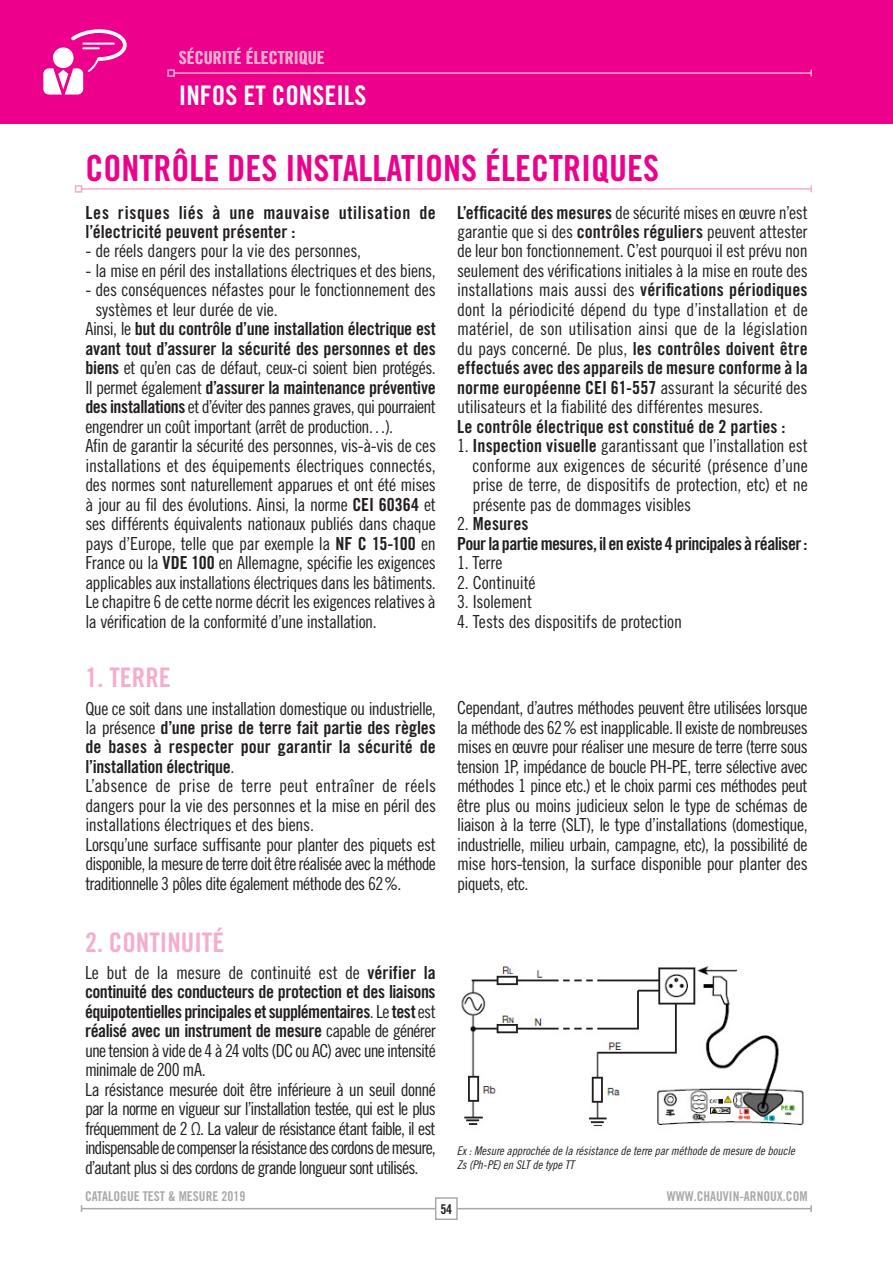
<style>
.page{position:relative;width:893px;height:1263px;background:#fff}
.page>*{position:absolute;margin:0;border:0;box-sizing:border-box;transform-origin:0 0}
.t1{font:36px "Trade Gothic LT Std Bd Cn 20";color:#ec008c}
.t2{font:27px "Trade Gothic LT Std Bd Cn 20";color:#f6adcd}
.t3{font:27px "Trade Gothic LT Std Bd Cn 20";color:#fff}
.t4{font:18px/19.5px "Trade Gothic LT Std Cn 18";letter-spacing:-.025em;color:#231f20}
.t5{font:18px/19.5px "Trade Gothic LT Std Bd Cn 20";letter-spacing:-.005em;color:#231f20;text-align:justify}
.t6{font:18px/19.5px "Trade Gothic LT Std Cn 18";letter-spacing:-.05em;color:#231f20}
.t7{font:18px/19.5px "Trade Gothic LT Std Bd Cn 20";letter-spacing:.03em;color:#231f20}
.t8{font:18px/19.5px "Trade Gothic LT Std Bd Cn 20";letter-spacing:-.03em;color:#231f20}
.t9{font:18px "Trade Gothic LT Std Bd Cn 20";color:#f6adcd}
.t10{font:13.5px "Trade Gothic LT Std Bd Cn 20";color:#a7a9ac}
.t11{font:13.5px "Trade Gothic LT Std Bd Cn 20";color:#231f20}
.t12{font:12px/13.5px "Trade Gothic LT Std Cn 18 Obl";color:#231f20}
.s1{font-family:"Trade Gothic LT Std Cn 18"}
.s2{font-family:"Trade Gothic LT Std Bd Cn 20"}
</style>
<div class="page">
<div style="left:0;top:0;width:893px;height:124px;background:#ec008c"></div>
<svg style="left:167px;top:69px;width:645px;height:8px"></svg>
<hr style="left:82px;top:1208px;width:729px;height:1px;background:#a7a9ac">
<svg style="left:810px;top:1205px;width:2px;height:7px"></svg>
<div style="left:436px;top:1198px;width:21px;height:21px;background:#fff"></div>
<div style="left:435px;top:1197px;width:23px;height:23px;border:2px solid #a7a9ac"></div>
<svg style="left:43px;top:29px;width:84px;height:66px"></svg>
<svg style="left:74px;top:185px;width:738px;height:8px"></svg>
<img style="left:461px;top:965px;width:343px;height:161px">
<p class="t9" style="left:179px;top:51px;width:147px">SÉCURITÉ ÉLECTRIQUE</p>
<h2 class="t3" style="left:179px;top:85px;width:189px">INFOS ET CONSEILS</h2>
<h1 class="t1" style="left:85px;top:155px;width:575px">CONTRÔLE DES INSTALLATIONS ÉLECTRIQUES</h1>
<p class="t7" style="left:85px;top:204px;width:352px">Les risques liés à une mauvaise utilisation de l’électricité peuvent présenter :</p>
<p class="t4" style="left:85px;top:243px;width:277px">- de réels dangers pour la vie des personnes,</p>
<p class="t4" style="left:85px;top:262px;width:352px">- la mise en péril des installations électriques et des biens,</p>
<p class="t4" style="left:95px;top:282px;width:342px;text-indent:-10px">- des conséquences néfastes pour le fonctionnement des systèmes et leur durée de vie.</p>
<p class="t5" style="left:85px;top:321px;width:352px"><span class="s1">Ainsi, le</span> but du contrôle d’une installation électrique est avant tout d’assurer la sécurité des personnes et des</p>
<p class="t4" style="left:85px;top:360px;width:352px"><span class="s2">biens</span> et qu’en cas de défaut, ceux-ci soient bien protégés.</p>
<p class="t5" style="left:85px;top:379px;width:352px"><span class="s1">Il permet également</span> d’assurer la maintenance préventive</p>
<p class="t4" style="left:85px;top:399px;width:352px"><span class="s2">des installations</span> et d’éviter des pannes graves, qui pourraient engendrer un coût important (arrêt de production…).<br>Afin de garantir la sécurité des personnes, vis-à-vis de ces installations et des équipements électriques connectés, des normes sont naturellement apparues et ont été mises à jour au fil des évolutions. Ainsi, la norme <span class="s2">CEI 60364</span> et ses différents équivalents nationaux publiés dans chaque pays d’Europe, telle que par exemple la <span class="s2">NF C 15-100</span> en France ou la <span class="s2">VDE 100</span> en Allemagne, spécifie les exigences applicables aux installations électriques dans les bâtiments.<br>Le chapitre 6 de cette norme décrit les exigences relatives à la vérification de la conformité d’une installation.</p>
<p class="t4" style="left:457px;top:204px;width:352px;text-align:justify"><span class="s2">L’efficacité des mesures</span> de sécurité mises en œuvre n’est garantie que si des <span class="s2">contrôles réguliers</span> peuvent attester de leur bon fonctionnement. C’est pourquoi il est prévu non seulement des vérifications initiales à la mise en route des installations mais aussi des <span class="s2">vérifications périodiques </span>dont la périodicité dépend du type d’installation et de matériel, de son utilisation ainsi que de la législation</p>
<p class="t5" style="left:457px;top:340px;width:352px"><span class="s1">du pays concerné. De plus,</span> les contrôles doivent être effectués avec des appareils de mesure conforme à la norme européenne CEI 61-557 <span class="s1">assurant la sécurité des</span></p>
<p class="t4" style="left:457px;top:399px;width:308px">utilisateurs et la fiabilité des différentes mesures.</p>
<p class="t5" style="left:457px;top:418px;width:330px">Le contrôle électrique est constitué de 2 parties :</p>
<p class="t4" style="left:473px;top:438px;width:336px;text-align:justify;text-indent:-15px">1. <span class="s2">Inspection visuelle</span> garantissant que l’installation est conforme aux exigences de sécurité (présence d’une prise de terre, de dispositifs de protection, etc) et ne présente pas de dommages visibles</p>
<p class="t8" style="left:457px;top:516px;width:352px"><span class="s1">2.</span> Mesures<br>Pour la partie mesures, il en existe 4 principales à réaliser :</p>
<p class="t4" style="left:457px;top:555px;width:47px">1. Terre</p>
<p class="t4" style="left:457px;top:574px;width:80px">2. Continuité</p>
<p class="t4" style="left:457px;top:594px;width:76px">3. Isolement</p>
<p class="t4" style="left:457px;top:613px;width:226px">4. Tests des dispositifs de protection</p>
<h2 class="t2" style="left:85px;top:668px;width:87px">1. TERRE</h2>
<p class="t4" style="left:85px;top:700px;width:352px">Que ce soit dans une installation domestique ou industrielle,</p>
<p class="t5" style="left:85px;top:719px;width:352px"><span class="s1">la présence</span> d’une prise de terre fait partie des règles de bases à respecter pour garantir la sécurité de l’installation électrique<span class="s1">.</span></p>
<p class="t4" style="left:85px;top:778px;width:352px">L’absence de prise de terre peut entraîner de réels dangers pour la vie des personnes et la mise en péril des installations électriques et des biens.<br>Lorsqu’une surface suffisante pour planter des piquets est disponible, la mesure de terre doit être réalisée avec la méthode traditionnelle 3 pôles dite également méthode des 62 %.</p>
<h2 class="t2" style="left:85px;top:933px;width:141px">2. CONTINUITÉ</h2>
<p class="t4" style="left:85px;top:964px;width:352px">Le but de la mesure de continuité est de <span class="s2">vérifier la</span></p>
<p class="t5" style="left:85px;top:984px;width:352px">continuité des conducteurs de protection et des liaisons équipotentielles principales et supplémentaires<span class="s1">. Le</span> test <span class="s1">est </span>réalisé avec un instrument de mesure <span class="s1">capable de générer</span></p>
<p class="t6" style="left:85px;top:1042px;width:352px">une tension à vide de 4 à 24 volts (DC ou AC) avec une intensité minimale de 200 mA.<br>La résistance mesurée doit être inférieure à un seuil donné par la norme en vigueur sur l’installation testée, qui est le plus fréquemment de 2 Ω. La valeur de résistance étant faible, il est indispensable de compenser la résistance des cordons de mesure, d’autant plus si des cordons de grande longueur sont utilisés.</p>
<p class="t4" style="left:457px;top:700px;width:352px;text-align:justify">Cependant, d’autres méthodes peuvent être utilisées lorsque la méthode des 62 % est inapplicable. Il existe de nombreuses mises en œuvre pour réaliser une mesure de terre (terre sous tension 1P, impédance de boucle PH-PE, terre sélective avec méthodes 1 pince etc.) et le choix parmi ces méthodes peut être plus ou moins judicieux selon le type de schémas de liaison à la terre (SLT), le type d’installations (domestique, industrielle, milieu urbain, campagne, etc), la possibilité de mise hors-tension, la surface disponible pour planter des piquets, etc.</p>
<p class="t12" style="left:457px;top:1145px;width:339px">Ex : Mesure approchée de la résistance de terre par méthode de mesure de boucle<br>Zs (Ph-PE) en SLT de type TT</p>
<p class="t10" style="left:85px;top:1191px;width:162px">CATALOGUE TEST &amp; MESURE 2019</p>
<p class="t10" style="left:667px;top:1191px;width:142px">WWW.CHAUVIN-ARNOUX.COM</p>
<p class="t11" style="left:440px;top:1204px;width:13px">54</p>
</div>
